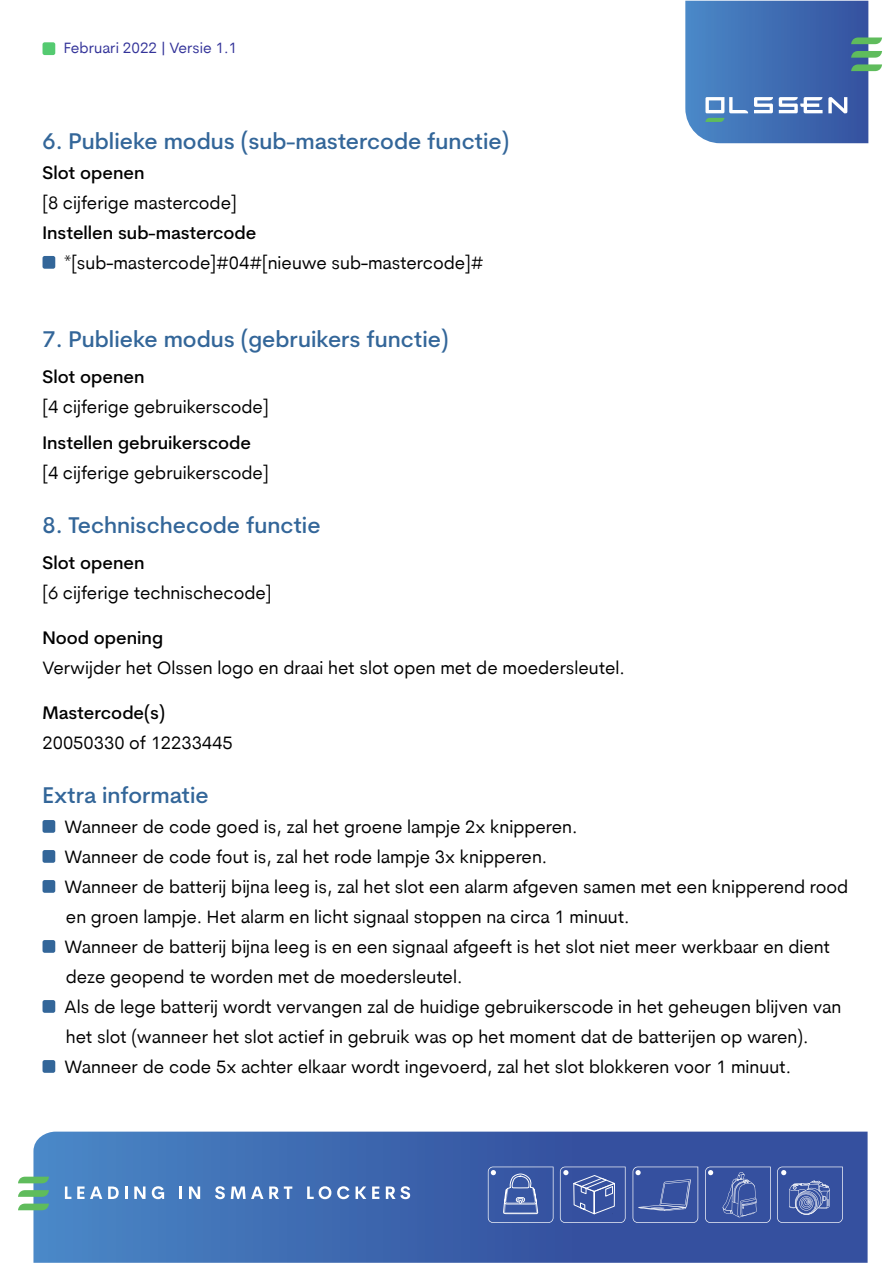
<style>
.page{position:relative;width:893px;height:1263px;background:#fff}
.page>*{position:absolute;margin:0;border:0;box-sizing:border-box;transform-origin:0 0}
.t1{font:500 22.5px "Cerebri Sans Pro";color:#369}
.t2{font:18px/30px "Cerebri Sans Pro";color:#000}
.t3{font:500 18px "Cerebri Sans Pro";color:#000}
.t4{font:15px "Cerebri Sans Pro";color:#339}
</style>
<div class="page">
<svg style="left:33px;top:1131px;width:835px;height:132px;background:#3e67ae"></svg>
<svg style="left:18px;top:1177px;width:31px;height:6px"></svg>
<svg style="left:18px;top:1190px;width:31px;height:7px"></svg>
<svg style="left:18px;top:1203px;width:31px;height:7px"></svg>
<svg style="left:65px;top:1186px;width:6px;height:13px"></svg>
<svg style="left:77px;top:1186px;width:25px;height:13px"></svg>
<svg style="left:108px;top:1186px;width:11px;height:13px"></svg>
<svg style="left:125px;top:1186px;width:3px;height:13px"></svg>
<svg style="left:134px;top:1186px;width:12px;height:13px"></svg>
<svg style="left:152px;top:1186px;width:12px;height:13px"></svg>
<svg style="left:180px;top:1186px;width:2px;height:13px"></svg>
<svg style="left:189px;top:1186px;width:11px;height:13px"></svg>
<svg style="left:215px;top:1186px;width:10px;height:13px"></svg>
<svg style="left:231px;top:1186px;width:32px;height:13px"></svg>
<svg style="left:269px;top:1186px;width:23px;height:13px"></svg>
<svg style="left:307px;top:1186px;width:24px;height:13px"></svg>
<svg style="left:337px;top:1186px;width:12px;height:13px"></svg>
<svg style="left:356px;top:1186px;width:10px;height:13px"></svg>
<svg style="left:372px;top:1186px;width:7px;height:13px"></svg>
<svg style="left:386px;top:1186px;width:24px;height:13px"></svg>
<svg style="left:633px;top:1166px;width:65px;height:57px;background:#475fa7"></svg>
<svg style="left:705px;top:1166px;width:66px;height:57px;background:#4962a8"></svg>
<svg style="left:777px;top:1166px;width:66px;height:57px;background:#5168ac"></svg>
<svg style="left:488px;top:1166px;width:65px;height:57px;background:#4e6aad"></svg>
<svg style="left:560px;top:1166px;width:66px;height:57px;background:#4f67ab"></svg>
<svg style="left:685px;top:1px;width:197px;height:142px;background:#557eb9"></svg>
<div style="left:43px;top:256px;width:12px;height:13px;background:#369;border-radius:2px"></div>
<div style="left:43px;top:820px;width:12px;height:13px;background:#369;border-radius:2px"></div>
<div style="left:43px;top:850px;width:12px;height:13px;background:#369;border-radius:2px"></div>
<div style="left:43px;top:880px;width:12px;height:13px;background:#369;border-radius:2px"></div>
<div style="left:43px;top:940px;width:12px;height:13px;background:#369;border-radius:2px"></div>
<div style="left:43px;top:1000px;width:12px;height:13px;background:#369;border-radius:2px"></div>
<div style="left:43px;top:1060px;width:12px;height:13px;background:#369;border-radius:2px"></div>
<div style="left:43px;top:42px;width:12px;height:13px;background:#54ca70;border-radius:2px"></div>
<p class="t4" style="left:64px;top:38px;width:175px">Februari 2022 | Versie 1.1</p>
<p class="t1" style="left:43px;top:125px;width:468px">6. Publieke modus (sub-mastercode functie)</p>
<p class="t3" style="left:43px;top:160px;width:103px">Slot openen</p>
<p class="t2" style="left:43px;top:187px;width:196px">[8 cijferige mastercode]</p>
<p class="t3" style="left:43px;top:220px;width:215px">Instellen sub-mastercode</p>
<p class="t2" style="left:65px;top:247px;width:420px">*[sub-mastercode]#04#[nieuwe sub-mastercode]#</p>
<p class="t1" style="left:43px;top:323px;width:407px">7. Publieke modus (gebruikers functie)</p>
<p class="t3" style="left:43px;top:364px;width:103px">Slot openen</p>
<p class="t2" style="left:43px;top:391px;width:228px">[4 cijferige gebruikerscode]</p>
<p class="t3" style="left:43px;top:430px;width:210px">Instellen gebruikerscode</p>
<p class="t2" style="left:43px;top:457px;width:228px">[4 cijferige gebruikerscode]</p>
<p class="t1" style="left:43px;top:509px;width:280px">8. Technischecode functie</p>
<p class="t3" style="left:43px;top:550px;width:103px">Slot openen</p>
<p class="t2" style="left:43px;top:577px;width:230px">[6 cijferige technischecode]</p>
<p class="t3" style="left:43px;top:625px;width:122px">Nood opening</p>
<p class="t2" style="left:43px;top:652px;width:584px">Verwijder het Olssen logo en draai het slot open met de moedersleutel.</p>
<p class="t3" style="left:43px;top:700px;width:124px">Mastercode(s)</p>
<p class="t2" style="left:43px;top:727px;width:192px">20050330 of 12233445</p>
<p class="t1" style="left:43px;top:779px;width:168px">Extra informatie</p>
<p class="t2" style="left:65px;top:811px;width:785px">Wanneer de code goed is, zal het groene lampje 2x knipperen.<br>Wanneer de code fout is, zal het rode lampje 3x knipperen.<br>Wanneer de batterij bijna leeg is, zal het slot een alarm afgeven samen met een knipperend rood en groen lampje. Het alarm en licht signaal stoppen na circa 1 minuut.<br>Wanneer de batterij bijna leeg is en een signaal afgeeft is het slot niet meer werkbaar en dient deze geopend te worden met de moedersleutel.<br>Als de lege batterij wordt vervangen zal de huidige gebruikerscode in het geheugen blijven van het slot (wanneer het slot actief in gebruik was op het moment dat de batterijen op waren).<br>Wanneer de code 5x achter elkaar wordt ingevoerd, zal het slot blokkeren voor 1 minuut.</p>
</div>
